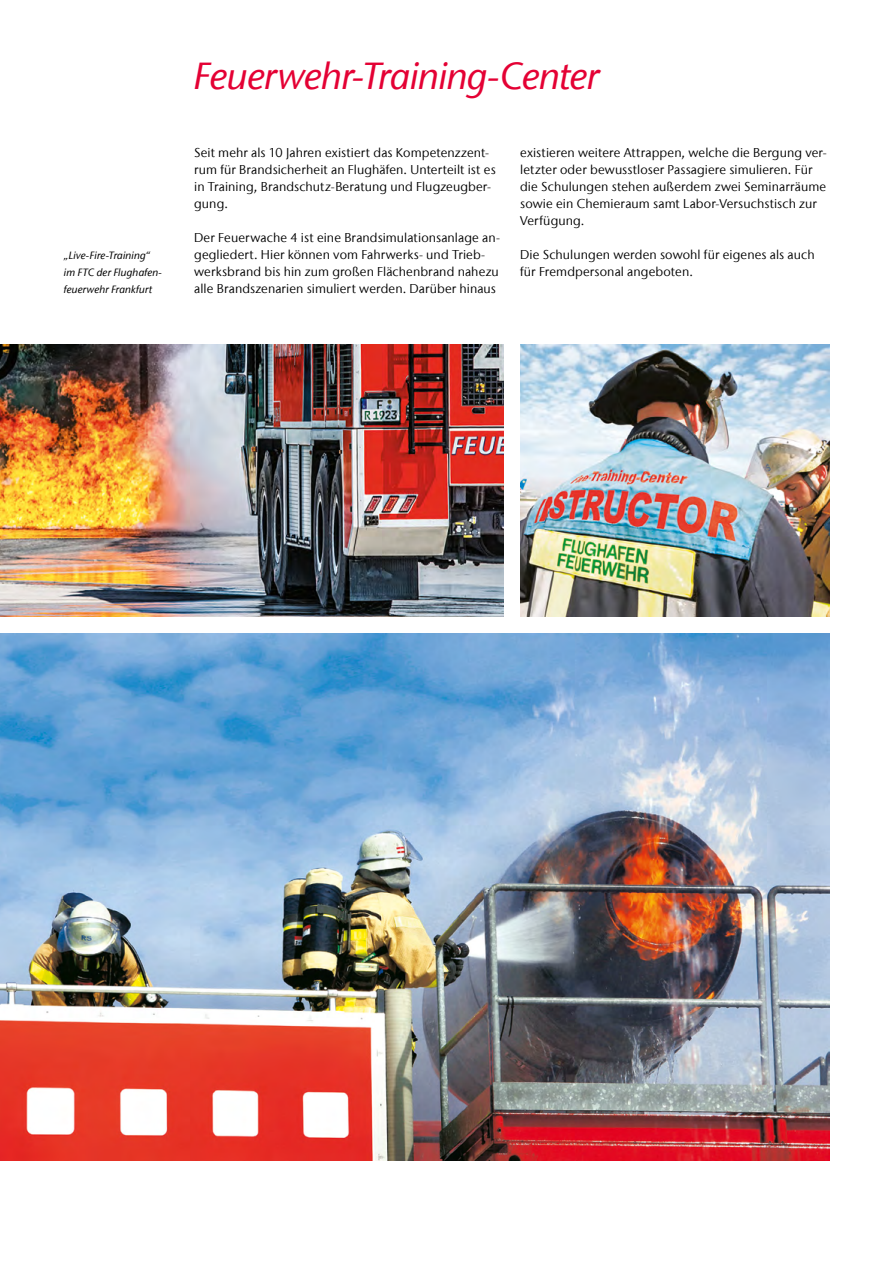
<style>
.page{position:relative;width:893px;height:1263px;background:#fff}
.page>*{position:absolute;margin:0;border:0;box-sizing:border-box;transform-origin:0 0}
.t1{font:italic 500 37.5px "Stone Sans Fraport II";letter-spacing:-.015em;color:#e40134}
.t2{font:12.75px/17px "Stone Sans Fraport II";letter-spacing:.005em;color:#000}
.t3{font:italic 500 10.5px/17px "Stone Sans Fraport II";letter-spacing:.01em;color:#000}
</style>
<div class="page">
<img style="left:0;top:344px;width:503px;height:273px">
<img style="left:520px;top:344px;width:309px;height:272px">
<img style="left:0;top:634px;width:829px;height:527px">
<p class="t3" style="left:64px;top:247px;width:99px">„Live-Fire-Training“ im FTC der Flughafen&shy;feuerwehr Frankfurt</p>
<h1 class="t1" style="left:194px;top:53px;width:407px">Feuerwehr-Training-Center</h1>
<p class="t2" style="left:194px;top:144px;width:303px">Seit mehr als 10 Jahren existiert das Kompetenzzent&shy;rum für Brandsicherheit an Flughäfen. Unterteilt ist es in Training, Brandschutz-Beratung und Flugzeugber&shy;gung.</p>
<p class="t2" style="left:194px;top:229px;width:307px">Der Feuerwache 4 ist eine Brandsimulationsanlage an&shy;gegliedert. Hier können vom Fahrwerks- und Trieb&shy;werksbrand bis hin zum großen Flächenbrand nahezu alle Brandszenarien simuliert werden. Darüber hinaus</p>
<p class="t2" style="left:520px;top:144px;width:308px">existieren weitere Attrappen, welche die Bergung ver&shy;letzter oder bewusstloser Passagiere simulieren. Für die Schulungen stehen außerdem zwei Seminarräume sowie ein Chemieraum samt Labor-Versuchstisch zur Verfügung.</p>
<p class="t2" style="left:520px;top:246px;width:296px">Die Schulungen werden sowohl für eigenes als auch für Fremdpersonal angeboten.</p>
</div>
